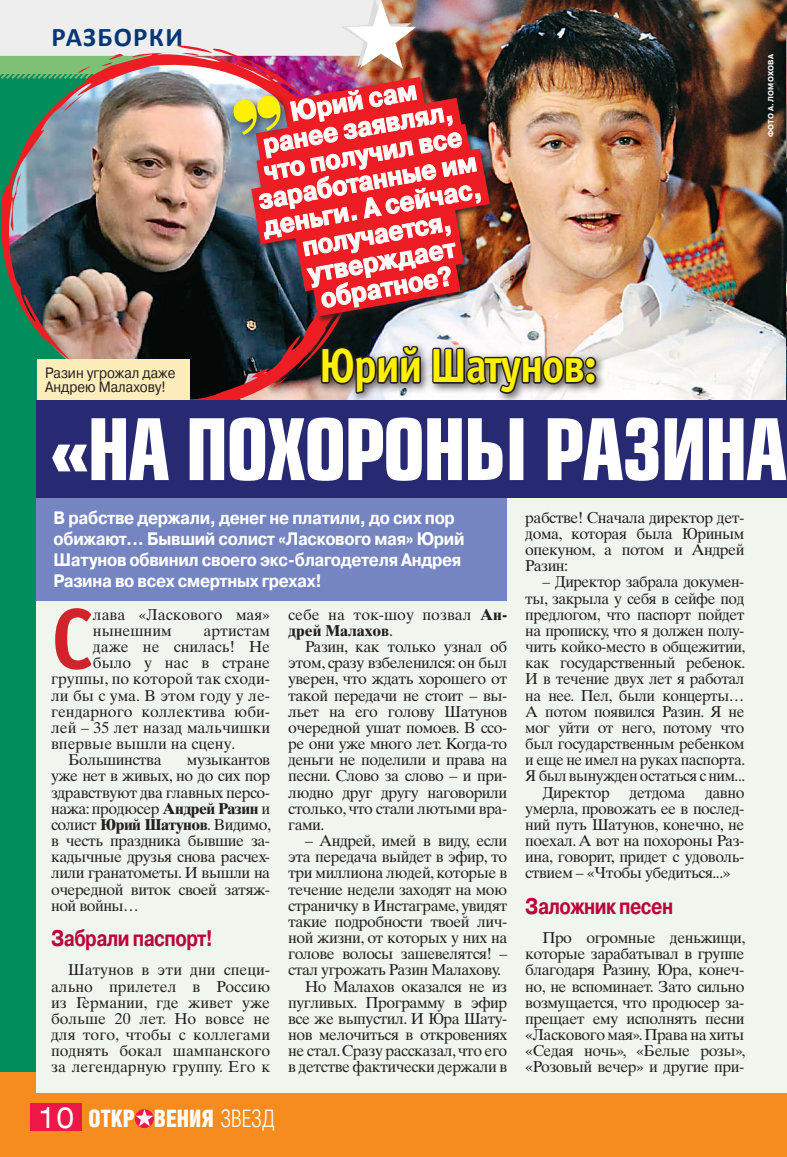
<style>
.page{position:relative;width:787px;height:1157px;background:#008c5b}
.page>*{position:absolute;margin:0;border:0;box-sizing:border-box;transform-origin:0 0}
.t1{font:700 85.65px "Officina Sans C";color:#d1232a}
.t2{font:700 82.5px "Europe Cond";letter-spacing:-.03em;color:#fff;scale:.95 1}
.t3{font:700 48px "Officina Sans C";letter-spacing:-.03em;color:#fff101;scale:.9 1}
.t4{font:700 27px/27px "Pragmatica";color:#fff;text-align:center;scale:.9 1}
.t5{font:700 27px "Calibri";letter-spacing:.045em;color:#013775}
.t6{font:900 24.15px "Helios Cond";color:#fff;scale:.92 1}
.t7{font:700 22.5px "Pragmatica";letter-spacing:-.03em;color:#ba0639;scale:.81 1}
.t8{font:700 18px/21px "Pragmatica";letter-spacing:-.02em;color:#fff;scale:.9 1}
.t9{font:15.75px/16.2px "Times Ten LTCYR";letter-spacing:-.03em;color:#231f20;text-align:justify}
.t10{font:15.75px/16.2px "Times Ten LTCYR";color:#231f20}
.t11{font:15px/13.5px "Pragmatica";color:#231f20;scale:.9 1}
.t12{font:700 7.5px "Pragmatica";letter-spacing:.01em;color:#fff}
.s1{font-weight:700}
.s2{font-family:"Helios Ext";font-weight:400;font-size:28.65px}
.s3{font-weight:300}
</style>
<div class="page">
<div style="left:0;top:1071px;width:787px;height:86px;background:#f68b1f"></div>
<div style="left:30px;top:1103px;width:52px;height:28px;background:#ed1748"></div>
<svg style="left:135px;top:1109px;width:19px;height:19px"></svg>
<svg style="left:136px;top:1109px;width:17px;height:17px"></svg>
<img style="left:598px;top:0;width:189px;height:400px">
<img style="left:786px;top:34px;width:1px;height:366px">
<div style="left:37px;top:463px;width:750px;height:630px;background:#f0f6ee"></div>
<div style="left:37px;top:498px;width:470px;height:102px;background:#7585c1"></div>
<div style="left:37px;top:359px;width:152px;height:41px;background:#fdedbb"></div>
<div style="left:316px;top:341px;width:290px;height:64px;background:#231f20;opacity:.75"></div>
<img style="left:0;top:0;width:598px;height:396px">
<div style="left:37px;top:400px;width:750px;height:98px;background:#282973"></div>
<h3 class="t5" style="left:52px;top:20px;width:133px">Разборки</h3>
<p class="t12" style="left:766px;top:137px;width:83px;rotate:-90deg">фото А. ЛОМОХОВа</p>
<h3 class="t4" style="left:242px;top:107px;width:247px;rotate:-10deg">Юрий сам<br>ранее заявлял, что получил все заработанные им деньги. А сейчас, получается, утверждает обратное?</h3>
<h3 class="t3" style="left:319px;top:339px;width:311px">Юрий Шатунов:</h3>
<h2 class="t2" style="left:49px;top:395px;width:778px">«На похороны Разина</h2>
<p class="t11" style="left:45px;top:367px;width:146px">Разин угрожал даже<br>Андрею Малахову!</p>
<p class="t8" style="left:54px;top:507px;width:458px">В рабстве держали, денег не платили, до сих пор обижают... Бывший солист «Ласкового мая» Юрий Шатунов обвинил своего экс-благодетеля Андрея Разина во всех смертных грехах!</p>
<h1 class="t1" style="left:51px;top:591px;width:43px">С</h1>
<p class="t10" style="left:93px;top:606px;width:179px">лава «Ласкового мая» нынешним</p>
<p class="t10" style="left:204px;top:622px;width:68px">артистам</p>
<p class="t10" style="left:93px;top:638px;width:179px">даже не снилась! Не</p>
<p class="t10" style="left:93px;top:654px;width:179px">было у нас в стране</p>
<p class="t10" style="left:51px;top:671px;width:221px">группы, по которой так сходи-</p>
<p class="t10" style="left:51px;top:687px;width:221px">ли бы с ума. В этом году у ле-</p>
<p class="t10" style="left:51px;top:703px;width:221px">гендарного коллектива юби-</p>
<p class="t10" style="left:51px;top:719px;width:221px">лей – 35 лет назад мальчишки</p>
<p class="t10" style="left:51px;top:735px;width:186px">впервые вышли на сцену.</p>
<p class="t9" style="left:68px;top:751px;width:95px">Большинства</p>
<p class="t9" style="left:51px;top:751px;width:221px;text-indent:136px">музыкантов уже нет в живых, но до сих пор здравствуют два главных персо&shy;нажа: продюсер <span class="s1">Андрей Разин</span> и солист <span class="s1">Юрий Шатунов</span>. Видимо, в честь праздника бывшие за&shy;кадычные друзья снова расчех&shy;лили гранатометы. И вышли на очередной виток своей затяж&shy;ной войны…</p>
<h3 class="t7" style="left:51px;top:925px;width:201px">Забрали паспорт!</h3>
<p class="t9" style="left:51px;top:961px;width:221px;text-indent:17px">Шатунов в эти дни специ&shy;ально прилетел в Россию из Германии, где живет уже больше 20 лет. Но вовсе не для того, чтобы с коллегами поднять бокал шампанского за легендарную группу. Его к</p>
<h3 class="t6" style="left:39px;top:1104px;width:259px"><span class="s2">10</span> Oткр вения <span class="s3">ЗВЕЗД</span></h3>
<p class="t10" style="left:288px;top:606px;width:221px">себе на ток-шоу позвал <span class="s1">Ан&shy;дрей Малахов</span>.</p>
<p class="t9" style="left:288px;top:638px;width:221px;text-indent:17px">Разин, как только узнал об этом, сразу взбеленился: он был уверен, что ждать хорошего от такой передачи не стоит – вы&shy;льет на его голову Шатунов очередной ушат помоев. В ссо&shy;ре они уже много лет. Когда-то деньги не поделили и права на песни. Слово за слово – и при&shy;людно друг другу наговорили столько, что стали лютыми вра&shy;гами.</p>
<p class="t9" style="left:305px;top:832px;width:204px">– Андрей, имей в виду, если</p>
<p class="t9" style="left:288px;top:848px;width:221px">эта передача выйдет в эфир, то</p>
<p class="t9" style="left:288px;top:865px;width:221px">три миллиона людей, которые в</p>
<p class="t9" style="left:288px;top:881px;width:221px">течение недели заходят на мою</p>
<p class="t9" style="left:288px;top:897px;width:221px">страничку в Инстаграме, увидят</p>
<p class="t9" style="left:288px;top:913px;width:221px">такие подробности твоей лич-</p>
<p class="t9" style="left:288px;top:929px;width:221px">ной жизни, от которых у них на</p>
<p class="t9" style="left:288px;top:945px;width:221px">голове волосы зашевелятся! –</p>
<p class="t9" style="left:288px;top:961px;width:214px">стал угрожать Разин Малахову.</p>
<p class="t9" style="left:305px;top:978px;width:204px">Но Малахов оказался не из</p>
<p class="t9" style="left:288px;top:994px;width:221px">пугливых. Программу в эфир</p>
<p class="t9" style="left:288px;top:1010px;width:221px">все же выпустил. И Юра Шату-</p>
<p class="t9" style="left:288px;top:1026px;width:221px">нов мелочиться в откровениях</p>
<p class="t9" style="left:288px;top:1042px;width:221px">не стал. Сразу рассказал, что его</p>
<p class="t9" style="left:288px;top:1058px;width:221px">в детстве фактически держали в</p>
<p class="t9" style="left:525px;top:509px;width:221px">рабстве! Сначала директор дет&shy;дома, которая была Юриным опекуном, а потом и Андрей Разин:</p>
<p class="t9" style="left:542px;top:574px;width:204px">– Директор забрала докумен-</p>
<p class="t9" style="left:525px;top:590px;width:221px">ты, закрыла у себя в сейфе под</p>
<p class="t9" style="left:525px;top:606px;width:221px">предлогом, что паспорт пойдет</p>
<p class="t9" style="left:525px;top:622px;width:221px">на прописку, что я должен полу-</p>
<p class="t9" style="left:525px;top:638px;width:221px">чить койко-место в общежитии,</p>
<p class="t9" style="left:525px;top:654px;width:221px">как государственный ребенок.</p>
<p class="t9" style="left:525px;top:671px;width:221px">И в течение двух лет я работал</p>
<p class="t9" style="left:525px;top:687px;width:221px">на нее. Пел, были концерты…</p>
<p class="t9" style="left:525px;top:703px;width:221px">А потом появился Разин. Я не</p>
<p class="t9" style="left:525px;top:719px;width:221px">мог уйти от него, потому что</p>
<p class="t9" style="left:525px;top:735px;width:221px">был государственным ребенком</p>
<p class="t9" style="left:525px;top:751px;width:221px">и еще не имел на руках паспорта.</p>
<p class="t9" style="left:525px;top:768px;width:221px">Я был вынужден остаться с ним...</p>
<p class="t9" style="left:542px;top:784px;width:204px">Директор детдома давно</p>
<p class="t9" style="left:525px;top:800px;width:221px">умерла, провожать ее в послед-</p>
<p class="t9" style="left:525px;top:816px;width:221px">ний путь Шатунов, конечно, не</p>
<p class="t9" style="left:525px;top:832px;width:221px">поехал. А вот на похороны Раз-</p>
<p class="t9" style="left:525px;top:848px;width:221px">ина, говорит, придет с удоволь-</p>
<p class="t9" style="left:525px;top:864px;width:207px">ствием – «Чтобы убедиться...»</p>
<h3 class="t7" style="left:525px;top:893px;width:184px">Заложник песен</h3>
<p class="t9" style="left:525px;top:929px;width:221px;text-indent:17px">Про огромные деньжищи, которые зарабатывал в группе благодаря Разину, Юра, конеч&shy;но, не вспоминает. Зато сильно возмущается, что продюсер за&shy;прещает ему исполнять песни «Ласкового мая». Права на хиты «Седая ночь», «Белые розы», «Розовый вечер» и другие при-</p>
</div>
